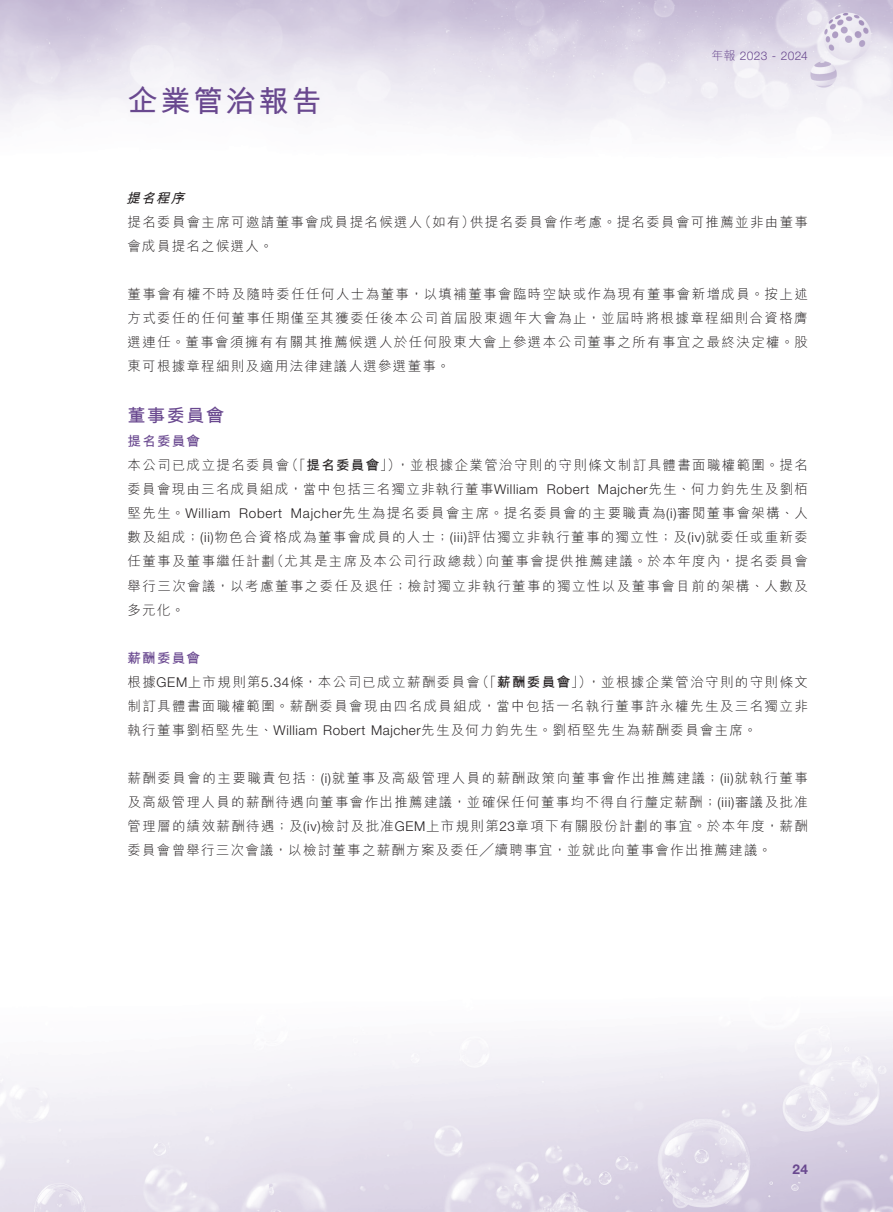
<style>
.page{position:relative;width:893px;height:1212px;background:#fff}
.page>*{position:absolute;margin:0;border:0;box-sizing:border-box;transform-origin:0 0}
.t1{font:700 30px "M Hei HK";letter-spacing:.09em;color:#69488f}
.t2{font:700 18px "M Hei HK";letter-spacing:.09em;color:#69488f}
.t3{font:300 13.5px/24px "M Hei HK";letter-spacing:.1em;color:#231f20}
.t4{font:300 13.5px "Helvetica Neue LT Std";letter-spacing:.055em;color:#231f20}
.t5{font:700 13.5px "M Hei HK";letter-spacing:.1em;color:#231f20}
.t6{font:700 13.5px "M Hei HK";letter-spacing:.09em;color:#69488f}
.t7{font:italic 700 13.5px "M Hei HK";color:#231f20}
.t8{font:700 13.5px "Helvetica Neue LT Std";color:#69488f}
.t9{font:300 12px "Helvetica Neue LT Std";letter-spacing:.025em;color:#69488f}
.s1{font-family:"M Hei HK"}
.s2{font-weight:300}
.s3{font-family:"Helvetica Neue LT Std"}
</style>
<div class="page">
<img style="left:0;top:0;width:893px;height:1212px">
<h1 class="t1" style="left:128px;top:79px;width:195px">企業管治報告</h1>
<p class="t7" style="left:126px;top:189px;width:64px">提名程序</p>
<p class="t9" style="left:712px;top:48px;width:98px"><span class="s1">年報</span> 2023 - 2024</p>
<p class="t3" style="left:418px;top:210px;width:58px">（如有）</p>
<p class="t3" style="left:128px;top:210px;width:296px">提名委員會主席可邀請董事會成員提名候選人會成員提名之候選人。</p>
<p class="t3" style="left:128px;top:282px;width:682px;text-align:justify">董事會有權不時及隨時委任任何人士為董事，以填補董事會臨時空缺或作為現有董事會新增成員。按上述方式委任的任何董事任期僅至其獲委任後本公司首屆股東週年大會為止，並屆時將根據章程細則合資格膺選連任。董事會須擁有有關其推薦候選人於任何股東大會上參選本公司董事之所有事宜之最終決定權。股東可根據章程細則及適用法律建議人選參選董事。</p>
<h2 class="t2" style="left:128px;top:403px;width:98px">董事委員會</h2>
<p class="t6" style="left:128px;top:432px;width:74px">提名委員會</p>
<p class="t3" style="left:396px;top:453px;width:413px">，並根據企業管治守則的守則條文制訂具體書面職權範圍。提名</p>
<p class="t3" style="left:470px;top:210px;width:339px">供提名委員會作考慮。提名委員會可推薦並非由董事</p>
<p class="t5" style="left:285px;top:456px;width:117px"><span class="s2">（「</span>提名委員會<span class="s2">」）</span></p>
<p class="t3" style="left:128px;top:453px;width:163px">本公司已成立提名委員會</p>
<p class="t3" style="left:291px;top:477px;width:518px;text-indent:-163px">委員會現由三名成員組成，當中包括三名獨立非執行董事<span class="s3">William<br>Majcher</span>先生為提名委員會主席。提名委員會的主要職責為 <span class="s3">)i(</span> 審閱董事會架構、人</p>
<p class="t3" style="left:598px;top:477px;width:211px"><span class="s3">Majcher</span>先生、何力鈞先生及劉栢</p>
<p class="t4" style="left:547px;top:481px;width:44px">Robert</p>
<p class="t4" style="left:128px;top:505px;width:104px"><span class="s1">堅先生。</span>William</p>
<p class="t3" style="left:128px;top:525px;width:682px;text-align:right">數及組成；<span class="s3">( )i i</span> 物色合資格成為董事會成員的人士；<span class="s3">(iii)</span>評估獨立非執行董事的獨立性；及 <span class="s3">i v( )</span>就委任或重新委向董事會提供推薦建議。於本年度內，提名委員會</p>
<p class="t4" style="left:239px;top:505px;width:45px">Robert</p>
<p class="t3" style="left:270px;top:549px;width:221px">（尤其是主席及本公司行政總裁）</p>
<p class="t3" style="left:128px;top:549px;width:682px">任董事及董事繼任計劃<br>舉行三次會議，以考慮董事之委任及退任；檢討獨立非執行董事的獨立性以及董事會目前的架構、人數及多元化。</p>
<p class="t6" style="left:128px;top:648px;width:74px">薪酬委員會</p>
<p class="t3" style="left:587px;top:669px;width:222px">，並根據企業管治守則的守則條文</p>
<p class="t5" style="left:476px;top:672px;width:117px"><span class="s2">（「</span>薪酬委員會<span class="s2">」）</span></p>
<p class="t3" style="left:128px;top:669px;width:682px">根據<span class="s3">GEM</span>上市規則第<span class="s3">5.34</span>條，本公司已成立薪酬委員會<br>制訂具體書面職權範圍。薪酬委員會現由四名成員組成，當中包括一名執行董事許永權先生及三名獨立非執行董事劉栢堅先生、<span class="s3">William Robert Majcher</span>先生及何力鈞先生。劉栢堅先生為薪酬委員會主席。</p>
<p class="t3" style="left:127px;top:765px;width:682px;text-align:justify">薪酬委員會的主要職責包括： <span class="s3">)i(</span> 就董事及高級管理人員的薪酬政策向董事會作出推薦建議；<span class="s3">( )i i</span> 就執行董事及高級管理人員的薪酬待遇向董事會作出推薦建議，並確保任何董事均不得自行釐定薪酬；<span class="s3">(iii)</span>審議及批准管理層的績效薪酬待遇；及 <span class="s3">i v( )</span>檢討及批准<span class="s3">GEM</span>上市規則第<span class="s3">23</span>章項下有關股份計劃的事宜。於本年度，薪酬委員會曾舉行三次會議，以檢討董事之薪酬方案及委任╱續聘事宜，並就此向董事會作出推薦建議。</p>
<p class="t8" style="left:792px;top:1161px;width:17px">24</p>
</div>
